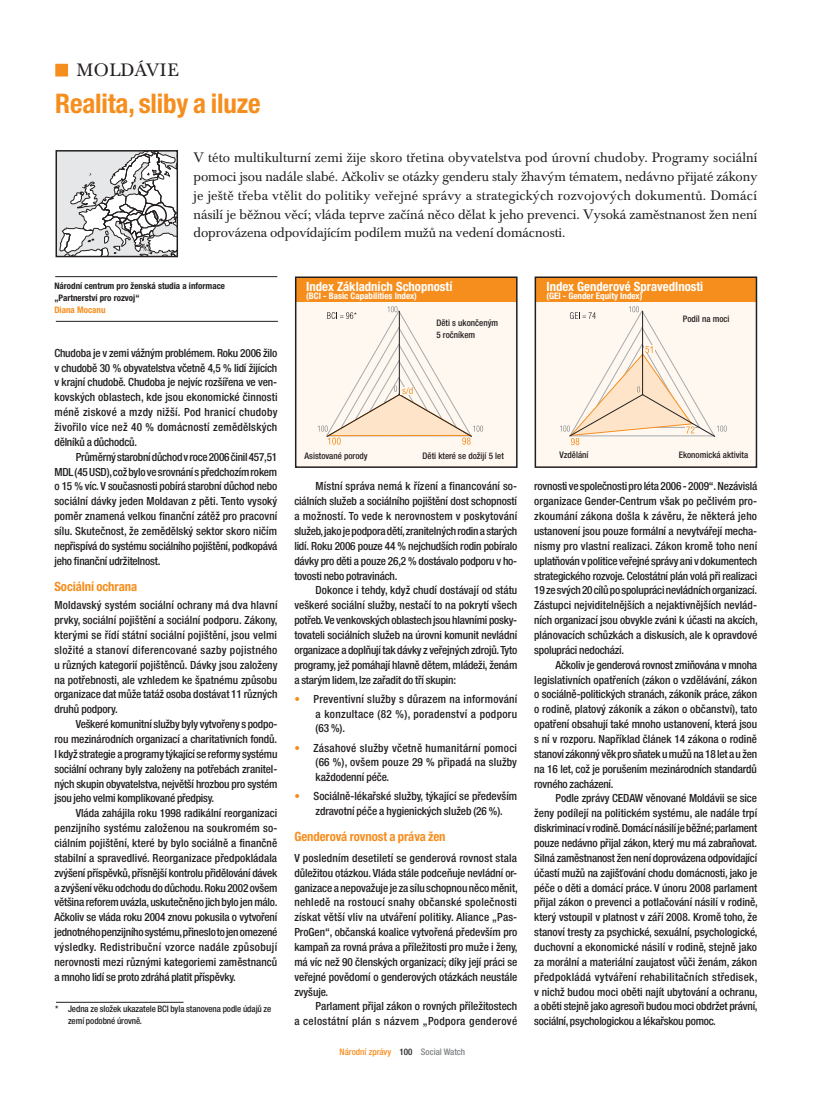
<style>
.page{position:relative;width:821px;height:1106px;background:#fff}
.page>*{position:absolute;margin:0;border:0;box-sizing:border-box;transform-origin:0 0}
.titulo{font:700 condensed 27px "Helvetica Neue LT Pro";letter-spacing:-.005em;color:#f68e1e}
.país{font:17.7px "Baskerville BECE";color:#231f20}
.copete{font:13.5px/18.8px "Baskerville BECE";letter-spacing:-.01em;color:#231f20;text-align:justify}
.t1{font:700 condensed 12.75px "Helvetica Neue LT Pro";color:#fff}
.Subtítulo_bold{font:700 condensed 12.75px "Helvetica Neue LT Pro";letter-spacing:-.005em;color:#f68e1e}
.texto{font:500 condensed 11.25px/14.9px "Helvetica Neue LT Pro";letter-spacing:-.015em;color:#231f20;text-align:justify}
.texto_primera{font:500 condensed 11.25px/14.9px "Helvetica Neue LT Pro";letter-spacing:-.005em;color:#231f20;text-align:justify}
.texto_bala{font:500 condensed 11.25px/14.9px "Helvetica Neue LT Pro";color:#231f20;text-align:justify}
.notas{font:500 condensed 9px/12px "Helvetica Neue LT Pro";color:#231f20}
.firma_organización{font:700 condensed 9px/12px "Helvetica Neue LT Pro";color:#231f20}
.t2{font:700 condensed 9px "Helvetica Neue LT Pro";color:#fff}
.t3{font:500 condensed 9px "Helvetica Neue LT Pro";color:#f68e1e}
.firma_autor{font:700 condensed 9px "Helvetica Neue LT Pro";color:#f68e1e}
.s1{color:#f68e1e}
.s2{color:#231f20}
.s3{color:#808285}
</style>
<div class="page">
<div style="left:535px;top:277px;width:221px;height:190px;background:#fef8f0"></div>
<div style="left:535px;top:277px;width:221px;height:25px;background:#f68e1e"></div>
<div style="left:534px;top:276px;width:223px;height:192px;border:2px solid #231f20"></div>
<div style="left:296px;top:277px;width:221px;height:190px;background:#fef8f0"></div>
<div style="left:296px;top:277px;width:221px;height:25px;background:#f68e1e"></div>
<div style="left:55px;top:64px;width:13px;height:12px;background:#f68e1e;border:2px solid #f68e1e"></div>
<div style="left:295px;top:276px;width:222px;height:192px;border:2px solid #231f20"></div>
<hr style="left:55px;top:276px;width:222px;height:1px;background:#231f20">
<hr style="left:56px;top:321px;width:222px;height:1px;background:#231f20">
<svg style="left:59px;top:153px;width:116px;height:101px"></svg>
<div style="left:56px;top:150px;width:122px;height:107px;border:2px solid #231f20"></div>
<div style="left:145px;top:204px;width:22px;height:23px;border:2px solid #231f20;border-radius:50%"></div>
<svg style="left:560px;top:306px;width:167px;height:139px"></svg>
<svg style="left:318px;top:306px;width:165px;height:138px"></svg>
<hr style="left:56px;top:1002px;width:127px;height:1px;background:#231f20">
<p class="país" style="left:76px;top:60px;width:104px">MOLDÁVIE</p>
<p class="titulo" style="left:55px;top:87px;width:207px">Realita, sliby a iluze</p>
<p class="copete" style="left:194px;top:149px;width:565px">V této multikulturní zemi žije skoro třetina obyvatelstva pod úrovní chudoby. Programy sociální pomoci jsou nadále slabé. Ačkoliv se otázky genderu staly žhavým tématem, nedávno přijaté zákony je ještě třeba vtělit do politiky veřejné správy a strategických rozvojových dokumentů. Domácí násilí je běžnou věcí; vláda teprve začíná něco dělat k jeho prevenci. Vysoká zaměstnanost žen není doprovázena odpovídajícím podílem mužů na vedení domácnosti.</p>
<p class="firma_organización" style="left:54px;top:280px;width:172px">Národní centrum pro ženská studia a informace „Partnerství pro rozvoj“</p>
<p class="firma_autor" style="left:54px;top:305px;width:53px">Diana Mocanu</p>
<p class="texto_primera" style="left:54px;top:345px;width:224px">Chudoba je v zemi vážným problémem. Roku 2006 žilo v chudobě 30 % obyvatelstva včetně 4,5 % lidí žijících v krajní chudobě. Chudoba je nejvíc rozšířena ve ven&shy;kovských oblastech, kde jsou ekonomické činnosti méně ziskové a mzdy nižší. Pod hranicí chudoby živořilo více než 40 % domácností zemědělských dělníků a důchodců.</p>
<p class="texto" style="left:54px;top:449px;width:224px;text-indent:21px">Průměrný starobní důchod vroce 2006 činil 457,51<br>MDL (45 USD), což bylo ve srovnání s předchozím rokem o 15 % víc. V současnosti pobírá starobní důchod nebo sociální dávky jeden Moldavan z pěti. Tento vysoký poměr znamená velkou finanční zátěž pro pracovní sílu. Skutečnost, že zemědělský sektor skoro ničím nepřispívá do systému sociálního pojištění, podkopává jeho finanční udržitelnost.</p>
<p class="Subtítulo_bold" style="left:54px;top:578px;width:84px">Sociální ochrana</p>
<p class="texto_primera" style="left:54px;top:597px;width:225px">Moldavský systém sociální ochrany má dva hlavní prvky, sociální pojištění a sociální podporu. Zákony, kterými se řídí státní sociální pojištění, jsou velmi složité a stanoví diferencované sazby pojistného u různých kategorií pojištěnců. Dávky jsou založeny na potřebnosti, ale vzhledem ke špatnému způsobu organizace dat může tatáž osoba dostávat 11 různých druhů podpory.</p>
<p class="texto" style="left:54px;top:716px;width:224px;text-indent:21px">Veškeré komunitní služby byly vytvořeny s podpo&shy;rou mezinárodních organizací a charitativních fondů.<br>I když strategie a programy týkající se reformy systému sociální ochrany byly založeny na potřebách zranitel&shy;ných skupin obyvatelstva, největší hrozbou pro systém jsou jeho velmi komplikované předpisy.</p>
<p class="texto" style="left:54px;top:805px;width:224px;text-indent:21px">Vláda zahájila roku 1998 radikální reorganizaci penzijního systému založenou na soukromém so&shy;ciálním pojištění, které by bylo sociálně a finančně stabilní a spravedlivé. Reorganizace předpokládala zvýšení příspěvků, přísnější kontrolu přidělování dávek a zvýšení věku odchodu do důchodu. Roku 2002 ovšem většina reforem uvázla, uskutečněno jich bylo jen málo.<br>Ačkoliv se vláda roku 2004 znovu pokusila o vytvoření jednotného penzijního systému, přineslo to jen omezené výsledky. Redistribuční vzorce nadále způsobují nerovnosti mezi různými kategoriemi zaměstnanců a mnoho lidí se proto zdráhá platit příspěvky.</p>
<p class="notas" style="left:68px;top:1003px;width:205px;text-indent:-13px">* Jedna ze složek ukazatele BCI byla stanovena podle údajů ze zemí podobné úrovně.</p>
<p class="t1" style="left:306px;top:278px;width:148px">Index Základních Schopností</p>
<p class="t2" style="left:306px;top:291px;width:112px">(BCI - Basic Capabilities Index)</p>
<p class="notas" style="left:436px;top:316px;width:63px">Děti s ukončeným<br>5 ročníkem</p>
<p class="notas" style="left:304px;top:450px;width:65px">Asistované porody</p>
<p class="notas" style="left:422px;top:450px;width:83px">Děti které se dožijí 5 let</p>
<p class="texto" style="left:294px;top:479px;width:224px;text-indent:21px">Místní správa nemá k řízení a financování so&shy;ciálních služeb a sociálního pojištění dost schopností a možností. To vede k nerovnostem v poskytování služeb, jako je podpora dětí, zranitelných rodin a starých lidí. Roku 2006 pouze 44 % nejchudších rodin pobíralo dávky pro děti a pouze 26,2 % dostávalo podporu v ho&shy;tovosti nebo potravinách.</p>
<p class="texto" style="left:294px;top:583px;width:224px;text-indent:21px">Dokonce i tehdy, když chudí dostávají od státu veškeré sociální služby, nestačí to na pokrytí všech potřeb. Ve venkovských oblastech jsou hlavními posky&shy;tovateli sociálních služeb na úrovni komunit nevládní organizace a doplňují tak dávky z veřejných zdrojů. Tyto programy, jež pomáhají hlavně dětem, mládeži, ženám a starým lidem, lze zařadit do tří skupin:</p>
<p class="texto_bala" style="left:315px;top:691px;width:203px;text-indent:-21px"><span class="s1">•</span> Preventivní služby s důrazem na informování a konzultace (82 %), poradenství a podporu (63 %).</p>
<p class="texto_bala" style="left:315px;top:740px;width:203px;text-indent:-21px"><span class="s1">•</span> Zásahové služby včetně humanitární pomoci (66 %), ovšem pouze 29 % připadá na služby každodenní péče.</p>
<p class="texto_bala" style="left:315px;top:788px;width:203px;text-indent:-21px"><span class="s1">•</span> Sociálně-lékařské služby, týkající se především zdravotní péče a hygienických služeb (26 %).</p>
<p class="Subtítulo_bold" style="left:294px;top:829px;width:153px">Genderová rovnost a práva žen</p>
<p class="texto_primera" style="left:294px;top:850px;width:225px">V posledním desetiletí se genderová rovnost stala důležitou otázkou. Vláda stále podceňuje nevládní or&shy;ganizace a nepovažuje je za sílu schopnou něco měnit, nehledě na rostoucí snahy občanské společnosti získat větší vliv na utváření politiky. Aliance „Pas-ProGen“, občanská koalice vytvořená především pro kampaň za rovná práva a příležitosti pro muže i ženy, má víc než 90 členských organizací; díky její práci se veřejné povědomí o genderových otázkách neustále zvyšuje.</p>
<p class="texto" style="left:294px;top:998px;width:224px;text-align:right">Parlament přijal zákon o rovných příležitostech<br>a celostátní plán s názvem „Podpora genderové</p>
<p class="t3" style="left:339px;top:1046px;width:127px">Národní zprávy <span class="s2">100</span> <span class="s3">Social Watch</span></p>
<p class="t1" style="left:546px;top:278px;width:158px">Index Genderové Spravedlnosti</p>
<p class="t2" style="left:546px;top:291px;width:97px">(GEI - Gender Equity Index)</p>
<p class="notas" style="left:683px;top:313px;width:48px">Podíl na moci</p>
<p class="notas" style="left:559px;top:449px;width:30px">Vzdělání</p>
<p class="notas" style="left:678px;top:449px;width:71px">Ekonomická aktivita</p>
<p class="texto" style="left:534px;top:479px;width:225px">rovnosti ve společnosti pro léta 2006 - 2009“. Nezávislá organizace Gender-Centrum však po pečlivém pro&shy;zkoumání zákona došla k závěru, že některá jeho ustanovení jsou pouze formální a nevytvářejí mecha&shy;nismy pro vlastní realizaci. Zákon kromě toho není uplatňován vpolitice veřejné správy ani vdokumentech strategického rozvoje. Celostátní plán volá při realizaci 19 ze svých 20 cílů po spolupráci nevládních organizací.<br>Zástupci nejviditelnějších a nejaktivnějších nevlád&shy;ních organizací jsou obvykle zváni k účasti na akcích, plánovacích schůzkách a diskusích, ale k opravdové spolupráci nedochází.</p>
<p class="texto" style="left:534px;top:657px;width:224px;text-indent:21px">Ačkoliv je genderová rovnost zmiňována v mnoha legislativních opatřeních (zákon o vzdělávání, zákon o sociálně-politických stranách, zákoník práce, zákon o rodině, platový zákoník a zákon o občanství), tato opatření obsahují také mnoho ustanovení, která jsou s ní v rozporu. Například článek 14 zákona o rodině stanoví zákonný věk pro sňatek umužů na 18 let au žen na 16 let, což je porušením mezinárodních standardů rovného zacházení.</p>
<p class="texto" style="left:534px;top:791px;width:225px;text-indent:21px">Podle zprávy CEDAW věnované Moldávii se sice ženy podílejí na politickém systému, ale nadále trpí diskriminací vrodině. Domácí násilí je běžné; parlament pouze nedávno přijal zákon, který mu má zabraňovat.<br>Silná zaměstnanost žen není doprovázena odpovídající účastí mužů na zajišťování chodu domácnosti, jako je péče o děti a domácí práce. V únoru 2008 parlament přijal zákon o prevenci a potlačování násilí v rodině, který vstoupil v platnost v září 2008. Kromě toho, že stanoví tresty za psychické, sexuální, psychologické, duchovní a ekonomické násilí v rodině, stejně jako za morální a materiální zaujatost vůči ženám, zákon předpokládá vytváření rehabilitačních středisek, v nichž budou moci oběti najít ubytování a ochranu, a oběti stejně jako agresoři budou moci obdržet právní, sociální, psychologickou a lékařskou pomoc.</p>
</div>
